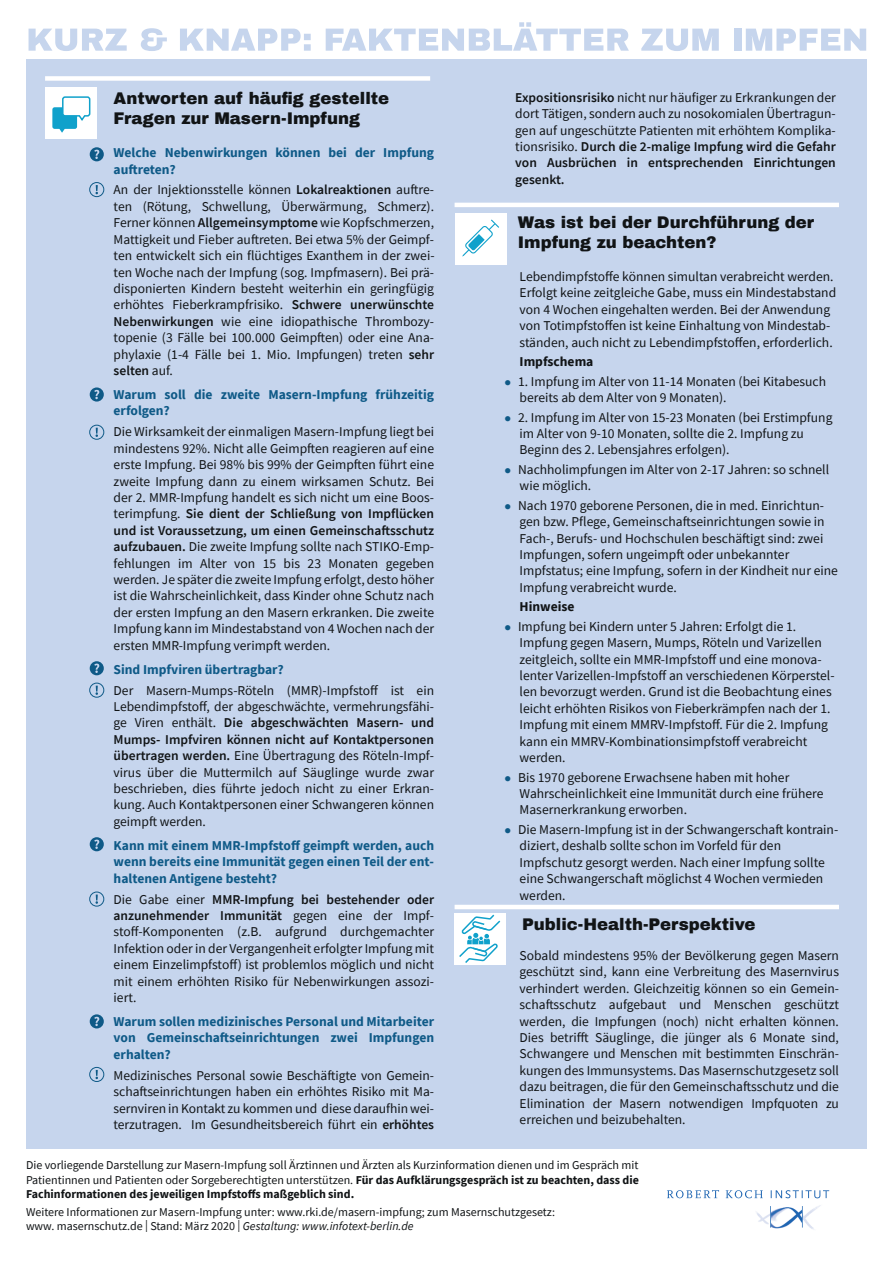
<style>
.page{position:relative;width:893px;height:1263px;background:#fff}
.page>*{position:absolute;margin:0;border:0;box-sizing:border-box;transform-origin:0 0}
.t1{font:900 16.5px/19.8px "Archivo";color:#111416}
.t2{font:13.5px/16.4px "Source Sans Pro";color:#111416}
.t3{font:700 13.5px/16.4px "Source Sans Pro";color:#0f5a87}
.t4{font:700 13.5px "Source Sans Pro";color:#111416}
.t5{font:12px/14.4px "Source Sans Pro";color:#111416;text-align:justify}
.s1{font-weight:600}
.s2{color:#0f5a87}
.s3{font-weight:700}
.s4{font-style:italic}
</style>
<div class="page">
<svg style="left:29px;top:29px;width:98px;height:22px"></svg>
<svg style="left:141px;top:28px;width:26px;height:23px"></svg>
<svg style="left:180px;top:29px;width:131px;height:22px"></svg>
<svg style="left:326px;top:22px;width:303px;height:29px"></svg>
<svg style="left:641px;top:29px;width:78px;height:22px"></svg>
<div style="left:734px;top:29px;width:7px;height:22px;background:#c6d5ed"></div>
<svg style="left:746px;top:29px;width:120px;height:22px"></svg>
<div style="left:26px;top:59px;width:840px;height:1089px;background:#c6d5ed"></div>
<svg style="left:667px;top:1190px;width:162px;height:8px"></svg>
<img style="left:756px;top:1205px;width:65px;height:25px">
<hr style="left:455px;top:203px;width:384px;height:4px;background:#fff">
<hr style="left:455px;top:905px;width:384px;height:4px;background:#fff">
<div style="left:455px;top:213px;width:51px;height:52px;background:#fff"></div>
<svg style="left:462px;top:219px;width:37px;height:37px"></svg>
<div style="left:45px;top:76px;width:385px;height:5px;background:#fff"></div>
<div style="left:45px;top:87px;width:52px;height:52px;background:#fff"></div>
<svg style="left:52px;top:96px;width:39px;height:37px"></svg>
<div style="left:454px;top:913px;width:52px;height:52px;background:#fff"></div>
<svg style="left:459px;top:914px;width:42px;height:49px"></svg>
<svg style="left:90px;top:147px;width:14px;height:14px"></svg>
<div style="left:89px;top:182px;width:15px;height:15px;border:1px solid #0f5a87;border-radius:50%"></div>
<svg style="left:96px;top:185px;width:2px;height:9px"></svg>
<svg style="left:90px;top:387px;width:14px;height:15px"></svg>
<div style="left:89px;top:425px;width:15px;height:15px;border:1px solid #0f5a87;border-radius:50%"></div>
<svg style="left:96px;top:428px;width:2px;height:9px"></svg>
<svg style="left:90px;top:661px;width:14px;height:14px"></svg>
<svg style="left:90px;top:837px;width:14px;height:14px"></svg>
<div style="left:89px;top:892px;width:15px;height:14px;border:1px solid #0f5a87;border-radius:50%"></div>
<svg style="left:96px;top:894px;width:2px;height:10px"></svg>
<div style="left:89px;top:683px;width:15px;height:14px;border:1px solid #0f5a87;border-radius:50%"></div>
<svg style="left:96px;top:686px;width:2px;height:9px"></svg>
<svg style="left:90px;top:1014px;width:14px;height:14px"></svg>
<div style="left:89px;top:1067px;width:15px;height:15px;border:1px solid #0f5a87;border-radius:50%"></div>
<svg style="left:96px;top:1070px;width:2px;height:9px"></svg>
<p class="t1" style="left:114px;top:88px;width:277px">Antworten auf häufig gestellte<br>Fragen zur Masern-Impfung</p>
<p class="t2" style="left:515px;top:89px;width:322px;text-align:justify"><span class="s1">Expositionsrisiko</span> nicht nur häufiger zu Erkrankungen der dort Tätigen, sondern auch zu nosokomialen Übertragun&shy;gen auf ungeschützte Patienten mit erhöhtem Komplika&shy;tionsrisiko. <span class="s1">Durch die 2-malige Impfung wird die Gefahr von Ausbrüchen in entsprechenden Einrichtungen gesenkt.</span></p>
<p class="t3" style="left:114px;top:144px;width:322px">Welche Nebenwirkungen können bei der Impfung auftreten?</p>
<p class="t2" style="left:114px;top:182px;width:322px;text-align:justify">An der Injektionsstelle können <span class="s1">Lokalreaktionen</span> auftre&shy;ten (Rötung, Schwellung, Überwärmung, Schmerz).<br>Ferner können <span class="s1">Allgemeinsymptome</span> wie Kopfschmerzen, Mattigkeit und Fieber auftreten. Bei etwa 5% der Geimpf&shy;ten entwickelt sich ein flüchtiges Exanthem in der zwei&shy;ten Woche nach der Impfung (sog. Impfmasern). Bei prä&shy;disponierten Kindern besteht weiterhin ein geringfügig erhöhtes Fieberkrampfrisiko. <span class="s1">Schwere unerwünschte Nebenwirkungen</span> wie eine idiopathische Thrombozy&shy;topenie (3 Fälle bei 100.000 Geimpften) oder eine Ana&shy;phylaxie (1-4 Fälle bei 1. Mio. Impfungen) treten <span class="s1">sehr selten</span> auf.</p>
<p class="t3" style="left:114px;top:386px;width:322px">Warum soll die zweite Masern-Impfung frühzeitig erfolgen?</p>
<p class="t2" style="left:114px;top:423px;width:322px;text-align:justify">Die Wirksamkeit der einmaligen Masern-Impfung liegt bei mindestens 92%. Nicht alle Geimpften reagieren auf eine erste Impfung. Bei 98% bis 99% der Geimpften führt eine zweite Impfung dann zu einem wirksamen Schutz. Bei der 2. MMR-Impfung handelt es sich nicht um eine Boos&shy;terimpfung. <span class="s1">Sie dient der Schließung von Impflücken und ist Voraussetzung, um einen Gemeinschaftsschutz aufzubauen.</span> Die zweite Impfung sollte nach STIKO-Emp&shy;fehlungen im Alter von 15 bis 23 Monaten gegeben werden. Je später die zweite Impfung erfolgt, desto höher ist die Wahrscheinlichkeit, dass Kinder ohne Schutz nach der ersten Impfung an den Masern erkranken. Die zweite Impfung kann im Mindestabstand von 4 Wochen nach der ersten MMR-Impfung verimpft werden.</p>
<p class="t3" style="left:114px;top:661px;width:172px">Sind Impfviren übertragbar?</p>
<p class="t2" style="left:114px;top:682px;width:322px;text-align:justify">Der Masern-Mumps-Röteln (MMR)-Impfstoff ist ein Lebendimpfstoff, der abgeschwächte, vermehrungsfähi&shy;ge Viren enthält. <span class="s1">Die abgeschwächten Masern- und Mumps- Impfviren können nicht auf Kontaktpersonen übertragen werden.</span> Eine Übertragung des Röteln-Impf&shy;virus über die Muttermilch auf Säuglinge wurde zwar beschrieben, dies führte jedoch nicht zu einer Erkran&shy;kung. Auch Kontaktpersonen einer Schwangeren können geimpft werden.</p>
<p class="t3" style="left:114px;top:837px;width:322px;text-align:justify">Kann mit einem MMR-Impfstoff geimpft werden, auch wenn bereits eine Immunität gegen einen Teil der ent&shy;haltenen Antigene besteht?</p>
<p class="t2" style="left:114px;top:891px;width:322px;text-align:justify">Die Gabe einer <span class="s1">MMR-Impfung bei bestehender oder anzunehmender Immunität</span> gegen eine der Impf&shy;stoff-Komponenten (z.B. aufgrund durchgemachter Infektion oder in der Vergangenheit erfolgter Impfung mit einem Einzelimpfstoff) ist problemlos möglich und nicht mit einem erhöhten Risiko für Nebenwirkungen assozi&shy;iert.</p>
<p class="t3" style="left:114px;top:1013px;width:322px;text-align:justify">Warum sollen medizinisches Personal und Mitarbeiter von Gemeinschaftseinrichtungen zwei Impfungen erhalten?</p>
<p class="t2" style="left:114px;top:1067px;width:322px;text-align:justify">Medizinisches Personal sowie Beschäftigte von Gemein&shy;schaftseinrichtungen haben ein erhöhtes Risiko mit Ma&shy;sernviren in Kontakt zu kommen und diese daraufhin wei&shy;terzutragen. Im Gesundheitsbereich führt ein <span class="s1">erhöhtes</span></p>
<p class="t1" style="left:518px;top:213px;width:298px">Was ist bei der Durchführung der<br>Impfung zu beachten?</p>
<p class="t2" style="left:520px;top:268px;width:318px">Lebendimpfstoffe können simultan verabreicht werden.<br>Erfolgt keine zeitgleiche Gabe, muss ein Mindestabstand von 4 Wochen eingehalten werden. Bei der Anwendung von Totimpfstoffen ist keine Einhaltung von Mindestab&shy;ständen, auch nicht zu Lebendimpfstoffen, erforderlich.</p>
<p class="t4" style="left:520px;top:352px;width:75px">Impfschema</p>
<p class="t2" style="left:520px;top:373px;width:308px;text-indent:-15px"><span class="s2">●</span> 1. Impfung im Alter von 11-14 Monaten (bei Kitabesuch bereits ab dem Alter von 9 Monaten).</p>
<p class="t2" style="left:520px;top:409px;width:314px;text-indent:-15px"><span class="s2">●</span> 2. Impfung im Alter von 15-23 Monaten (bei Erstimpfung im Alter von 9-10 Monaten, sollte die 2. Impfung zu<br>Beginn des 2. Lebensjahres erfolgen).</p>
<p class="t2" style="left:520px;top:461px;width:311px;text-indent:-15px"><span class="s2">●</span> Nachholimpfungen im Alter von 2-17 Jahren: so schnell wie möglich.</p>
<p class="t2" style="left:520px;top:497px;width:320px;text-indent:-15px"><span class="s2">●</span> Nach 1970 geborene Personen, die in med. Einrichtun&shy;gen bzw. Pflege, Gemeinschaftseinrichtungen sowie in Fach-, Berufs- und Hochschulen beschäftigt sind: zwei Impfungen, sofern ungeimpft oder unbekannter Impfstatus; eine Impfung, sofern in der Kindheit nur eine Impfung verabreicht wurde.</p>
<p class="t4" style="left:520px;top:598px;width:56px">Hinweise</p>
<p class="t2" style="left:520px;top:618px;width:316px;text-indent:-15px"><span class="s2">●</span> Impfung bei Kindern unter 5 Jahren: Erfolgt die 1.<br>Impfung gegen Masern, Mumps, Röteln und Varizellen zeitgleich, sollte ein MMR-Impfstoff und eine monova&shy;lenter Varizellen-Impfstoff an verschiedenen Körperstel&shy;len bevorzugt werden. Grund ist die Beobachtung eines leicht erhöhten Risikos von Fieberkrämpfen nach der 1.<br>Impfung mit einem MMRV-Impfstoff. Für die 2. Impfung kann ein MMRV-Kombinationsimpfstoff verabreicht werden.</p>
<p class="t2" style="left:520px;top:769px;width:305px;text-indent:-15px"><span class="s2">●</span> Bis 1970 geborene Erwachsene haben mit hoher<br>Wahrscheinlichkeit eine Immunität durch eine frühere<br>Masernerkrankung erworben.</p>
<p class="t2" style="left:520px;top:821px;width:320px;text-indent:-15px"><span class="s2">●</span> Die Masern-Impfung ist in der Schwangerschaft kontrain&shy;diziert, deshalb sollte schon im Vorfeld für den Impfschutz gesorgt werden. Nach einer Impfung sollte eine Schwangerschaft möglichst 4 Wochen vermieden werden.</p>
<p class="t1" style="left:522px;top:915px;width:235px">Public-Health-Perspektive</p>
<p class="t2" style="left:520px;top:947px;width:321px;text-align:justify">Sobald mindestens 95% der Bevölkerung gegen Masern geschützt sind, kann eine Verbreitung des Masernvirus verhindert werden. Gleichzeitig können so ein Gemein&shy;schaftsschutz aufgebaut und Menschen geschützt werden, die Impfungen (noch) nicht erhalten können.<br>Dies betrifft Säuglinge, die jünger als 6 Monate sind, Schwangere und Menschen mit bestimmten Einschrän&shy;kungen des Immunsystems. Das Masernschutzgesetz soll dazu beitragen, die für den Gemeinschaftsschutz und die Elimination der Masern notwendigen Impfquoten zu erreichen und beizubehalten.</p>
<p class="t5" style="left:26px;top:1158px;width:614px">Die vorliegende Darstellung zur Masern-Impfung soll Ärztinnen und Ärzten als Kurzinformation dienen und im Gespräch mit Patientinnen und Patienten oder Sorgeberechtigten unterstützen. <span class="s3">Für das Aufklärungsgespräch ist zu beachten, dass die Fachinformationen des jeweiligen Impfstoffs maßgeblich sind.</span></p>
<p class="t5" style="left:26px;top:1204px;width:530px">Weitere Informationen zur Masern-Impfung unter: www.rki.de/masern-impfung; zum Masernschutzgesetz: www. masernschutz.de | Stand: März 2020 | <span class="s4">Gestaltung: www.infotext-berlin.de</span></p>
</div>
